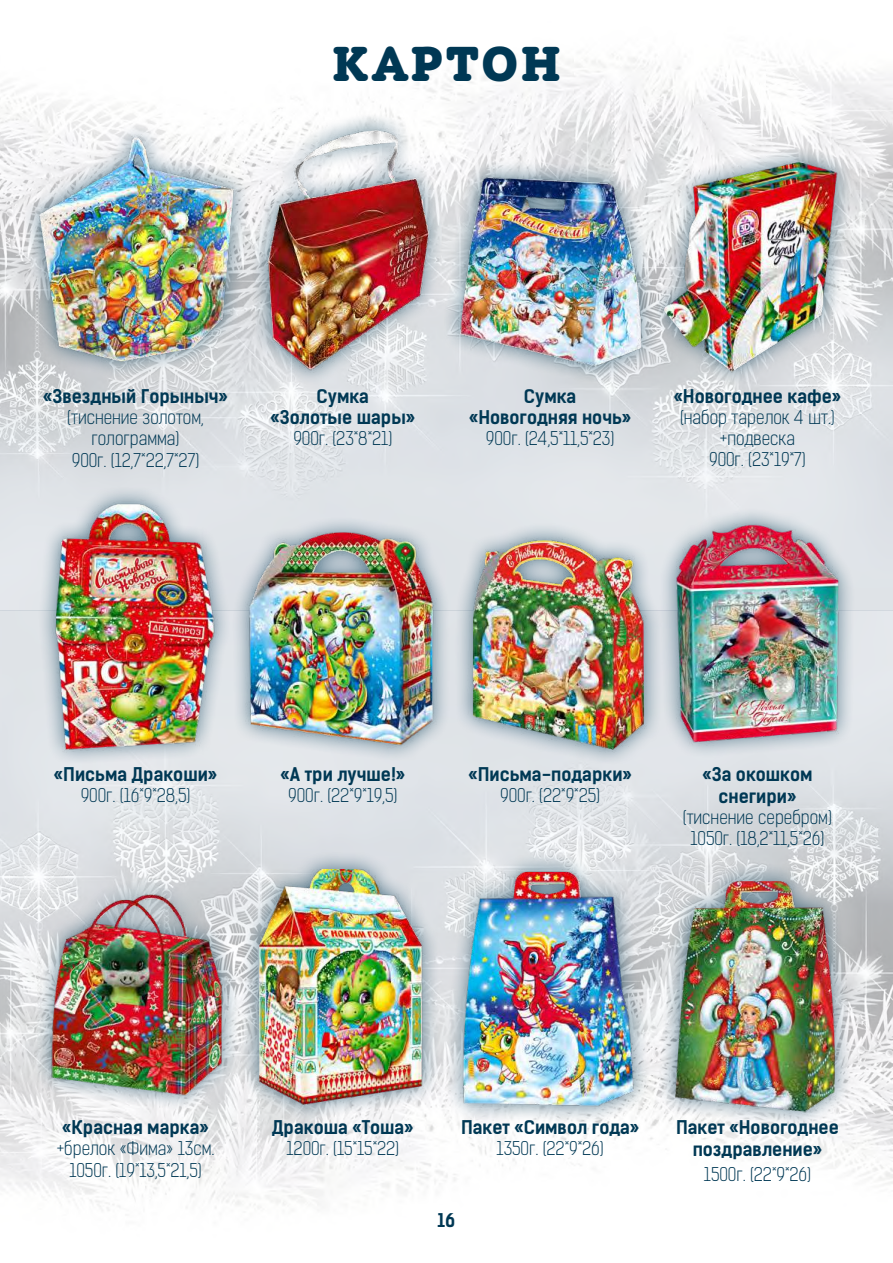
<style>
.page{position:relative;width:893px;height:1263px;background:#fff}
.page>*{position:absolute;margin:0;border:0;box-sizing:border-box;transform-origin:0 0}
.t1{font:900 49.5px "ALS Schlangeslab";letter-spacing:.05em;color:#003854}
.t2{font:18px/21.3px "Kelson Sans Light RU";color:#003854;text-align:center}
.t3{font:18px/21.6px "Kelson Sans Bold RU";color:#003854;text-align:center}
</style>
<div class="page">
<img style="left:0;top:54px;width:893px;height:1157px">
<div style="left:647px;top:144px;width:207px;height:243px;background:#003854;opacity:.65"></div>
<img style="left:661px;top:161px;width:176px;height:211px">
<div style="left:231px;top:514px;width:220px;height:248px;background:#e0e4e8"></div>
<img style="left:234px;top:521px;width:218px;height:234px">
<div style="left:240px;top:850px;width:200px;height:272px;background:#003854;opacity:.65"></div>
<img style="left:250px;top:869px;width:186px;height:245px">
<img style="left:659px;top:500px;width:197px;height:259px">
<div style="left:33px;top:876px;width:207px;height:236px;background:#003854;opacity:.65"></div>
<img style="left:23px;top:889px;width:225px;height:225px">
<div style="left:657px;top:861px;width:196px;height:268px;background:#003854;opacity:.65"></div>
<img style="left:659px;top:869px;width:191px;height:250px">
<div style="left:445px;top:852px;width:206px;height:273px;background:#003854;opacity:.65"></div>
<img style="left:456px;top:869px;width:188px;height:241px">
<div style="left:38px;top:486px;width:194px;height:280px;background:#003854;opacity:.65"></div>
<img style="left:45px;top:500px;width:181px;height:259px">
<div style="left:454px;top:522px;width:209px;height:245px;background:#dfe4e8"></div>
<img style="left:449px;top:525px;width:213px;height:230px">
<div style="left:442px;top:158px;width:216px;height:225px;background:#003854;opacity:.65"></div>
<img style="left:465px;top:170px;width:191px;height:203px">
<div style="left:22px;top:120px;width:230px;height:259px;background:#003854;opacity:.65"></div>
<img style="left:29px;top:128px;width:213px;height:245px">
<div style="left:249px;top:111px;width:196px;height:276px;background:#003854;opacity:.65"></div>
<img style="left:221px;top:129px;width:244px;height:244px">
<h1 class="t1" style="left:332px;top:36px;width:230px">КАРТОН</h1>
<p class="t3" style="left:43px;top:385px;width:186px">«Звездный Горыныч»</p>
<p class="t2" style="left:67px;top:407px;width:138px;line-height:21.8px">(тиснение золотом, голограмма)<br>900г. (12,7*22,7*27)</p>
<p class="t3" style="left:271px;top:385px;width:146px">Сумка<br>«Золотые шары»</p>
<p class="t2" style="left:293px;top:428px;width:101px">900г. (23*8*21)</p>
<p class="t3" style="left:469px;top:385px;width:164px">Сумка «Новогодняя ночь»</p>
<p class="t2" style="left:486px;top:428px;width:130px">900г. (24,5*11,5*23)</p>
<p class="t3" style="left:674px;top:385px;width:169px">«Новогоднее кафе»</p>
<p class="t2" style="left:680px;top:407px;width:156px">(набор тарелок 4 шт.) +подвеска<br>900г. (23*19*7)</p>
<p class="t3" style="left:54px;top:764px;width:165px">«Письма Дракоши»</p>
<p class="t2" style="left:81px;top:785px;width:111px">900г. (16*9*28,5)</p>
<p class="t3" style="left:281px;top:764px;width:126px">«А три лучше!»</p>
<p class="t2" style="left:288px;top:785px;width:111px">900г. (22*9*19,5)</p>
<p class="t3" style="left:468px;top:764px;width:165px">«Письма-подарки»</p>
<p class="t2" style="left:500px;top:785px;width:102px">900г. (22*9*25)</p>
<p class="t3" style="left:702px;top:764px;width:112px">«За окошком снегири»</p>
<p class="t2" style="left:683px;top:806px;width:151px">(тиснение серебром)<br>1050г. (18,2*11,5*26)</p>
<p class="t3" style="left:62px;top:1116px;width:148px">«Красная марка»</p>
<p class="t2" style="left:57px;top:1138px;width:159px">+брелок «Фима» 13см.<br>1050г. (19*13,5*21,5)</p>
<p class="t3" style="left:272px;top:1116px;width:143px">Дракоша «Тоша»</p>
<p class="t2" style="left:287px;top:1138px;width:114px">1200г. (15*15*22)</p>
<p class="t3" style="left:461px;top:1116px;width:180px">Пакет «Символ года»</p>
<p class="t2" style="left:497px;top:1138px;width:109px">1350г. (22*9*26)</p>
<p class="t3" style="left:438px;top:1210px;width:19px">16</p>
<p class="t3" style="left:676px;top:1116px;width:164px">Пакет «Новогоднее поздравление»</p>
<p class="t2" style="left:704px;top:1164px;width:109px">1500г. (22*9*26)</p>
</div>
